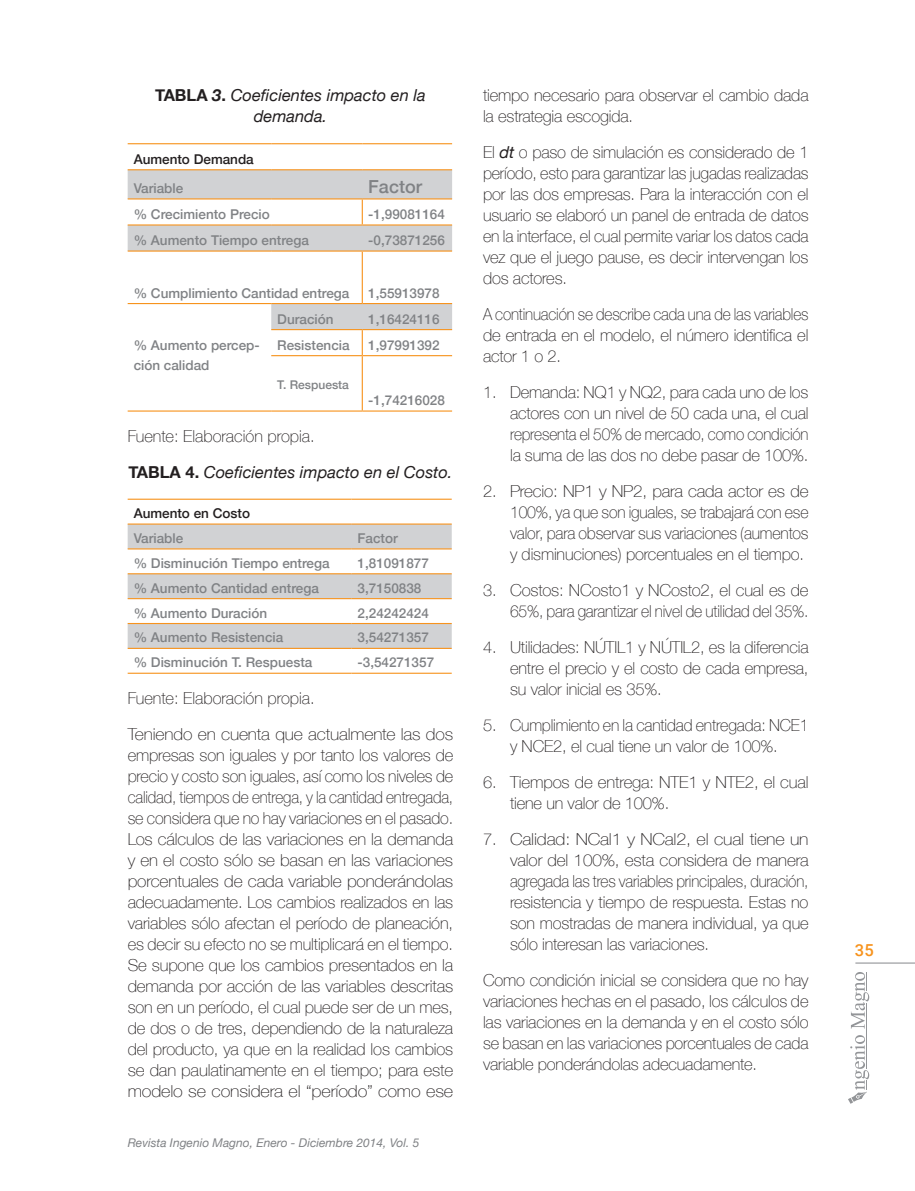
<style>
.page{position:relative;width:915px;height:1191px;background:#fff}
.page>*{position:absolute;margin:0;border:0;box-sizing:border-box;transform-origin:0 0}
.t1{font:500 18px "Helvetica Neue";color:#808285}
.t2{font:100 16.5px/21px "Helvetica Neue";letter-spacing:-.01em;color:#231f20;text-align:justify}
.t3{font:italic 16.5px/21px "Helvetica Neue";color:#231f20;text-align:center}
.t4{font:100 16.5px/21px "Helvetica Neue";letter-spacing:-.01em;color:#231f20;text-align:justify;scale:.93 1}
.t5{font:500 16.5px "Roboto";color:#f7931d}
.t6{font:500 13.5px/20.2px "Helvetica Neue";color:#808285}
.t7{font:500 13.5px "Helvetica Neue";color:#231f20}
.t8{font:italic 12px "Helvetica Neue";color:#808285}
.t9{font:500 12px "Helvetica Neue";color:#808285}
.s1{font-weight:700;font-style:normal}
.s2{font-weight:700}
.s3{font-weight:100;font-style:normal}
.s4{font-weight:400;font-style:italic}
</style>
<div class="page">
<svg style="left:848px;top:1035px;width:20px;height:68px"></svg>
<hr style="left:866px;top:1002px;width:1px;height:66px;background:#939598">
<svg style="left:851px;top:972px;width:17px;height:57px"></svg>
<hr style="left:855px;top:962px;width:59px;height:1px;background:#939598">
<svg style="left:128px;top:170px;width:324px;height:159px"></svg>
<hr style="left:128px;top:143px;width:143px;height:1px;background:#f7931d">
<hr style="left:271px;top:143px;width:91px;height:1px;background:#f7931d">
<hr style="left:362px;top:143px;width:90px;height:1px;background:#f7931d">
<hr style="left:361px;top:199px;width:2px;height:25px;background:#f7931d">
<hr style="left:361px;top:252px;width:2px;height:51px;background:#f7931d">
<hr style="left:361px;top:330px;width:2px;height:25px;background:#f7931d">
<hr style="left:361px;top:356px;width:2px;height:54px;background:#f7931d">
<hr style="left:128px;top:169px;width:143px;height:1px;background:#f7931d">
<hr style="left:271px;top:169px;width:91px;height:1px;background:#f7931d">
<hr style="left:362px;top:169px;width:90px;height:1px;background:#f7931d">
<hr style="left:128px;top:198px;width:143px;height:1px;background:#f7931d">
<hr style="left:271px;top:198px;width:91px;height:1px;background:#f7931d">
<hr style="left:362px;top:198px;width:90px;height:1px;background:#f7931d">
<hr style="left:128px;top:224px;width:143px;height:1px;background:#f7931d">
<hr style="left:271px;top:224px;width:91px;height:1px;background:#f7931d">
<hr style="left:362px;top:224px;width:90px;height:1px;background:#f7931d">
<hr style="left:128px;top:250px;width:143px;height:2px;background:#f7931d">
<hr style="left:271px;top:250px;width:91px;height:2px;background:#f7931d">
<hr style="left:362px;top:250px;width:90px;height:2px;background:#f7931d">
<hr style="left:271px;top:303px;width:91px;height:1px;background:#f7931d">
<hr style="left:362px;top:303px;width:90px;height:1px;background:#f7931d">
<hr style="left:128px;top:303px;width:143px;height:1px;background:#f7931d">
<hr style="left:271px;top:329px;width:91px;height:1px;background:#f7931d">
<hr style="left:362px;top:329px;width:90px;height:1px;background:#f7931d">
<hr style="left:271px;top:355px;width:91px;height:1px;background:#f7931d">
<hr style="left:362px;top:355px;width:90px;height:1px;background:#f7931d">
<hr style="left:128px;top:410px;width:143px;height:1px;background:#f7931d">
<hr style="left:271px;top:410px;width:91px;height:1px;background:#f7931d">
<hr style="left:362px;top:410px;width:90px;height:1px;background:#f7931d">
<svg style="left:128px;top:524px;width:323px;height:124px"></svg>
<hr style="left:128px;top:548px;width:223px;height:1px;background:#f7931d">
<hr style="left:351px;top:548px;width:100px;height:1px;background:#f7931d">
<hr style="left:128px;top:672px;width:223px;height:2px;background:#f7931d">
<hr style="left:351px;top:672px;width:100px;height:2px;background:#f7931d">
<hr style="left:128px;top:573px;width:223px;height:1px;background:#f7931d">
<hr style="left:351px;top:573px;width:100px;height:1px;background:#f7931d">
<hr style="left:128px;top:598px;width:223px;height:1px;background:#f7931d">
<hr style="left:351px;top:598px;width:100px;height:1px;background:#f7931d">
<hr style="left:128px;top:623px;width:223px;height:1px;background:#f7931d">
<hr style="left:351px;top:623px;width:100px;height:1px;background:#f7931d">
<hr style="left:128px;top:648px;width:223px;height:1px;background:#f7931d">
<hr style="left:351px;top:648px;width:100px;height:1px;background:#f7931d">
<hr style="left:128px;top:498px;width:223px;height:2px;background:#f7931d">
<hr style="left:351px;top:498px;width:100px;height:2px;background:#f7931d">
<hr style="left:128px;top:523px;width:223px;height:1px;background:#f7931d">
<hr style="left:351px;top:523px;width:100px;height:1px;background:#f7931d">
<p class="t3" style="left:155px;top:86px;width:272px"><span class="s1">TABLA</span> <span class="s2">3</span><span class="s1">.</span> Coeficientes impacto en la demanda.</p>
<p class="t7" style="left:134px;top:148px;width:122px">Aumento Demanda</p>
<p class="t6" style="left:134px;top:177px;width:51px">Variable</p>
<p class="t1" style="left:368px;top:172px;width:55px">Factor</p>
<p class="t6" style="left:134px;top:203px;width:138px">% Crecimiento Precio</p>
<p class="t6" style="left:368px;top:203px;width:78px">-1,99081164</p>
<p class="t6" style="left:134px;top:229px;width:177px">% Aumento Tiempo entrega</p>
<p class="t6" style="left:368px;top:229px;width:78px">-0,73871256</p>
<p class="t6" style="left:134px;top:281px;width:217px">% Cumplimiento Cantidad entrega</p>
<p class="t6" style="left:368px;top:281px;width:73px">1,55913978</p>
<p class="t6" style="left:134px;top:333px;width:128px">% Aumento percep&shy;ción calidad</p>
<p class="t6" style="left:277px;top:307px;width:58px">Duración</p>
<p class="t6" style="left:368px;top:307px;width:73px">1,16424116</p>
<p class="t6" style="left:277px;top:334px;width:74px">Resistencia</p>
<p class="t6" style="left:368px;top:334px;width:73px">1,97991392</p>
<p class="t9" style="left:277px;top:375px;width:73px">T. Respuesta</p>
<p class="t6" style="left:368px;top:389px;width:78px">-1,74216028</p>
<p class="t3" style="left:128px;top:419px;width:326px;line-height:36px;text-align:left"><span class="s3">Fuente: Elaboración propia.<br></span><span class="s1">TABLA 4.</span> Coeficientes impacto en el Costo.</p>
<p class="t7" style="left:134px;top:502px;width:118px">Aumento en Costo</p>
<p class="t6" style="left:134px;top:527px;width:51px">Variable</p>
<p class="t6" style="left:357px;top:527px;width:42px">Factor</p>
<p class="t6" style="left:134px;top:552px;width:197px">% Disminución Tiempo entrega</p>
<p class="t6" style="left:357px;top:552px;width:73px">1,81091877</p>
<p class="t6" style="left:134px;top:576px;width:187px">% Aumento Cantidad entrega</p>
<p class="t6" style="left:357px;top:576px;width:65px">3,7150838</p>
<p class="t6" style="left:134px;top:601px;width:135px">% Aumento Duración</p>
<p class="t6" style="left:357px;top:601px;width:73px">2,24242424</p>
<p class="t6" style="left:134px;top:626px;width:151px">% Aumento Resistencia</p>
<p class="t6" style="left:357px;top:626px;width:73px">3,54271357</p>
<p class="t6" style="left:134px;top:651px;width:180px">% Disminución T. Respuesta</p>
<p class="t6" style="left:357px;top:651px;width:78px">-3,54271357</p>
<p class="t2" style="left:128px;top:679px;width:327px;line-height:36px">Fuente: Elaboración propia.<br>Teniendo en cuenta que actualmente las dos</p>
<p class="t2" style="left:128px;top:743px;width:327px">empresas son iguales y por tanto los valores de precio y costo son iguales, así como los niveles de calidad, tiempos de entrega, y la cantidad entregada, se considera que no hay variaciones en el pasado.<br>Los cálculos de las variaciones en la demanda y en el costo sólo se basan en las variaciones porcentuales de cada variable ponderándolas adecuadamente. Los cambios realizados en las variables sólo afectan el período de planeación, es decir su efecto no se multiplicará en el tiempo.<br>Se supone que los cambios presentados en la demanda por acción de las variables descritas son en un período, el cual puede ser de un mes, de dos o de tres, dependiendo de la naturaleza del producto, ya que en la realidad los cambios se dan paulatinamente en el tiempo; para este modelo se considera el “período” como ese</p>
<p class="t8" style="left:128px;top:1134px;width:293px">Revista Ingenio Magno, Enero - Diciembre 2014, Vol. 5</p>
<p class="t2" style="left:483px;top:84px;width:327px">tiempo necesario para observar el cambio dada la estrategia escogida.</p>
<p class="t2" style="left:483px;top:141px;width:327px">El <span class="s4">dt</span> o paso de simulación es considerado de 1 período, esto para garantizar las jugadas realizadas por las dos empresas. Para la interacción con el usuario se elaboró un panel de entrada de datos en la interface, el cual permite variar los datos cada vez que el juego pause, es decir intervengan los dos actores.</p>
<p class="t4" style="left:483px;top:303px;width:351px">A continuación se describe cada una de las variables de entrada en el modelo, el número identifica el actor 1 o 2.</p>
<p class="t2" style="left:510px;top:381px;width:300px;text-indent:-27px">1. Demanda: NQ1 y NQ2, para cada uno de los actores con un nivel de 50 cada una, el cual representa el 50% de mercado, como condición la suma de las dos no debe pasar de 100%.</p>
<p class="t2" style="left:510px;top:480px;width:300px;text-indent:-27px">2. Precio: NP1 y NP2, para cada actor es de 100%, ya que son iguales, se trabajará con ese valor, para observar sus variaciones (aumentos y disminuciones) porcentuales en el tiempo.</p>
<p class="t2" style="left:483px;top:579px;width:327px;text-align:right">3. Costos: NCosto1 y NCosto2, el cual es de<br>65%, para garantizar el nivel de utilidad del 35%.</p>
<p class="t2" style="left:510px;top:636px;width:300px;text-indent:-27px">4. Utilidades: NÚTIL1 y NÚTIL2, es la diferencia entre el precio y el costo de cada empresa, su valor inicial es 35%.</p>
<p class="t2" style="left:483px;top:714px;width:327px;text-align:center">5. Cumplimiento en la cantidad entregada: NCE1 y NCE2, el cual tiene un valor de 100%.</p>
<p class="t2" style="left:510px;top:771px;width:300px;text-indent:-27px">6. Tiempos de entrega: NTE1 y NTE2, el cual tiene un valor de 100%.</p>
<p class="t2" style="left:510px;top:828px;width:300px;text-indent:-27px">7. Calidad: NCal1 y NCal2, el cual tiene un valor del 100%, esta considera de manera agregada las tres variables principales, duración, resistencia y tiempo de respuesta. Estas no son mostradas de manera individual, ya que sólo interesan las variaciones.</p>
<p class="t2" style="left:483px;top:969px;width:327px">Como condición inicial se considera que no hay variaciones hechas en el pasado, los cálculos de las variaciones en la demanda y en el costo sólo se basan en las variaciones porcentuales de cada variable ponderándolas adecuadamente.</p>
<p class="t5" style="left:854px;top:938px;width:20px">35</p>
</div>
